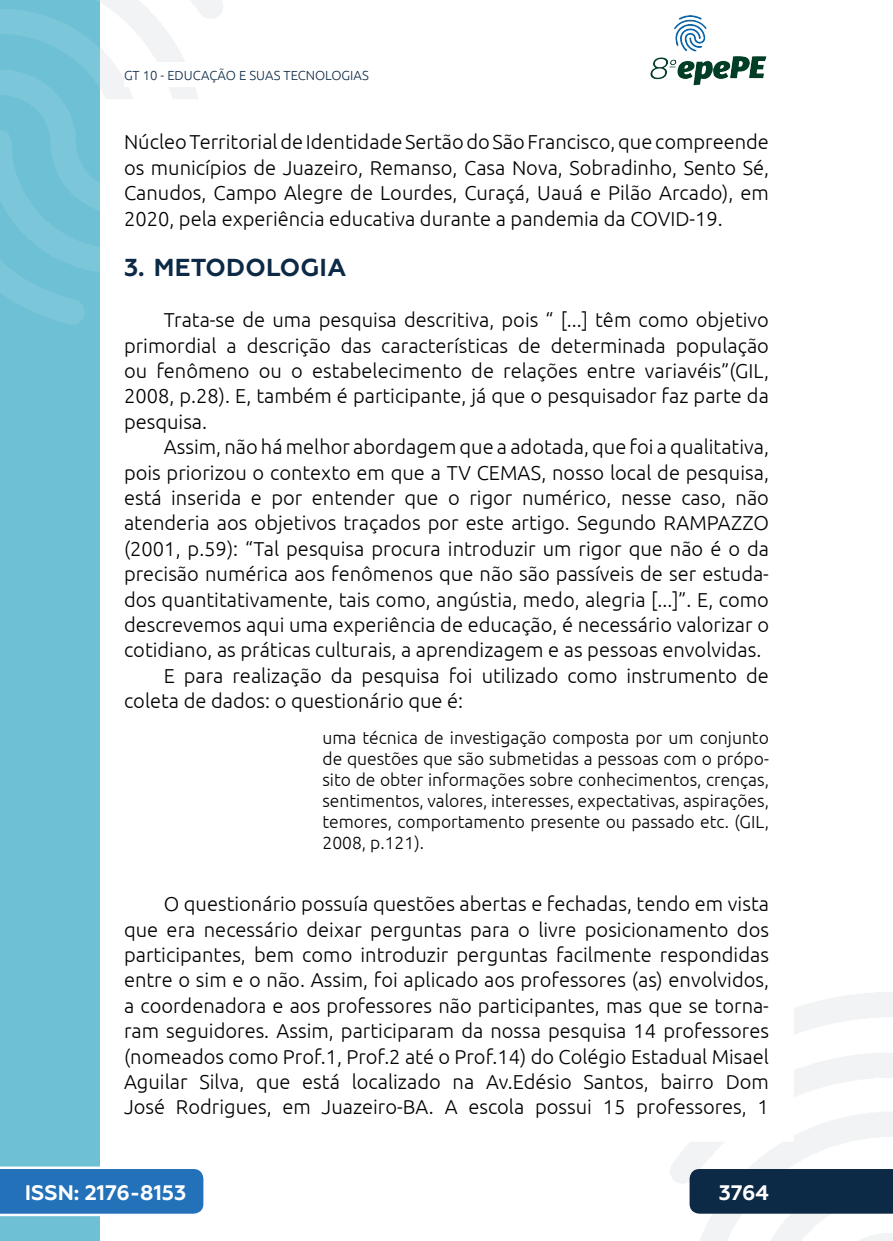
<style>
.page{position:relative;width:893px;height:1241px;background:#fff}
.page>*{position:absolute;margin:0;border:0;box-sizing:border-box;transform-origin:0 0}
._3_SUBTÍTULO{font:700 24.5px "Geometria";letter-spacing:.01em;color:#0c2a46}
.t1{font:700 21px "Geometria";color:#fff}
._5_CORPO{font:300 20.12px/25.4px "Ubuntu";color:#000;text-align:justify}
._8_CITACAO{font:300 17.5px/21px "Ubuntu";color:#000;text-align:justify}
.t2{font:300 13.12px "Ubuntu";color:#0c2a46}
</style>
<div class="page">
<svg style="left:670px;top:992px;width:223px;height:248px"></svg>
<svg style="left:99px;top:0;width:124px;height:324px"></svg>
<img style="left:650px;top:15px;width:117px;height:71px">
<div style="left:0;top:0;width:99px;height:1240px;background:#6ec0d5"></div>
<svg style="left:0;top:0;width:99px;height:325px"></svg>
<svg style="left:0;top:1166px;width:203px;height:49px;background:#367dbf"></svg>
<div style="left:690px;top:1168px;width:203px;height:45px;background:#0c2a46"></div>
<div style="left:124px;top:62px;width:516px;height:25px;background:#fff"></div>
<p class="t2" style="left:124px;top:67px;width:246px">GT 10 - EDUCAÇÃO E SUAS TECNOLOGIAS</p>
<p class="_5_CORPO" style="left:124px;top:129px;width:646px">Núcleo Territorial de Identidade Sertão do São Francisco, que compreende os municípios de Juazeiro, Remanso, Casa Nova, Sobradinho, Sento Sé, Canudos, Campo Alegre de Lourdes, Curaçá, Uauá e Pilão Arcado), em 2020, pela experiência educativa durante a pandemia da COVID-19.</p>
<p class="_3_SUBTÍTULO" style="left:124px;top:253px;width:224px">3. METODOLOGIA</p>
<p class="_5_CORPO" style="left:124px;top:307px;width:646px;text-indent:40px">Trata-se de uma pesquisa descritiva, pois “ [...] têm como objetivo primordial a descrição das características de determinada população ou fenômeno ou o estabelecimento de relações entre variavéis”(GIL, 2008, p.28). E, também é participante, já que o pesquisador faz parte da pesquisa.</p>
<p class="_5_CORPO" style="left:124px;top:434px;width:646px;text-indent:40px">Assim, não há melhor abordagem que a adotada, que foi a qualitativa, pois priorizou o contexto em que a TV CEMAS, nosso local de pesquisa, está inserida e por entender que o rigor numérico, nesse caso, não atenderia aos objetivos traçados por este artigo. Segundo RAMPAZZO (2001, p.59): “Tal pesquisa procura introduzir um rigor que não é o da precisão numérica aos fenômenos que não são passíveis de ser estuda&shy;dos quantitativamente, tais como, angústia, medo, alegria [...]”. E, como descrevemos aqui uma experiência de educação, é necessário valorizar o cotidiano, as práticas culturais, a aprendizagem e as pessoas envolvidas.</p>
<p class="_5_CORPO" style="left:124px;top:662px;width:646px;text-indent:40px">E para realização da pesquisa foi utilizado como instrumento de coleta de dados: o questionário que é:</p>
<p class="_8_CITACAO" style="left:322px;top:726px;width:448px">uma técnica de investigação composta por um conjunto de questões que são submetidas a pessoas com o própo&shy;sito de obter informações sobre conhecimentos, crenças, sentimentos, valores, interesses, expectativas, aspirações, temores, comportamento presente ou passado etc. (GIL, 2008, p.121).</p>
<p class="_5_CORPO" style="left:124px;top:890px;width:646px;text-indent:40px">O questionário possuía questões abertas e fechadas, tendo em vista que era necessário deixar perguntas para o livre posicionamento dos participantes, bem como introduzir perguntas facilmente respondidas entre o sim e o não. Assim, foi aplicado aos professores (as) envolvidos, a coordenadora e aos professores não participantes, mas que se torna&shy;ram seguidores. Assim, participaram da nossa pesquisa 14 professores (nomeados como Prof.1, Prof.2 até o Prof.14) do Colégio Estadual Misael Aguilar Silva, que está localizado na Av.Edésio Santos, bairro Dom José Rodrigues, em Juazeiro-BA. A escola possui 15 professores, 1</p>
<p class="t1" style="left:25px;top:1179px;width:163px">ISSN: 2176-8153</p>
<p class="t1" style="left:719px;top:1179px;width:52px">3764</p>
</div>
